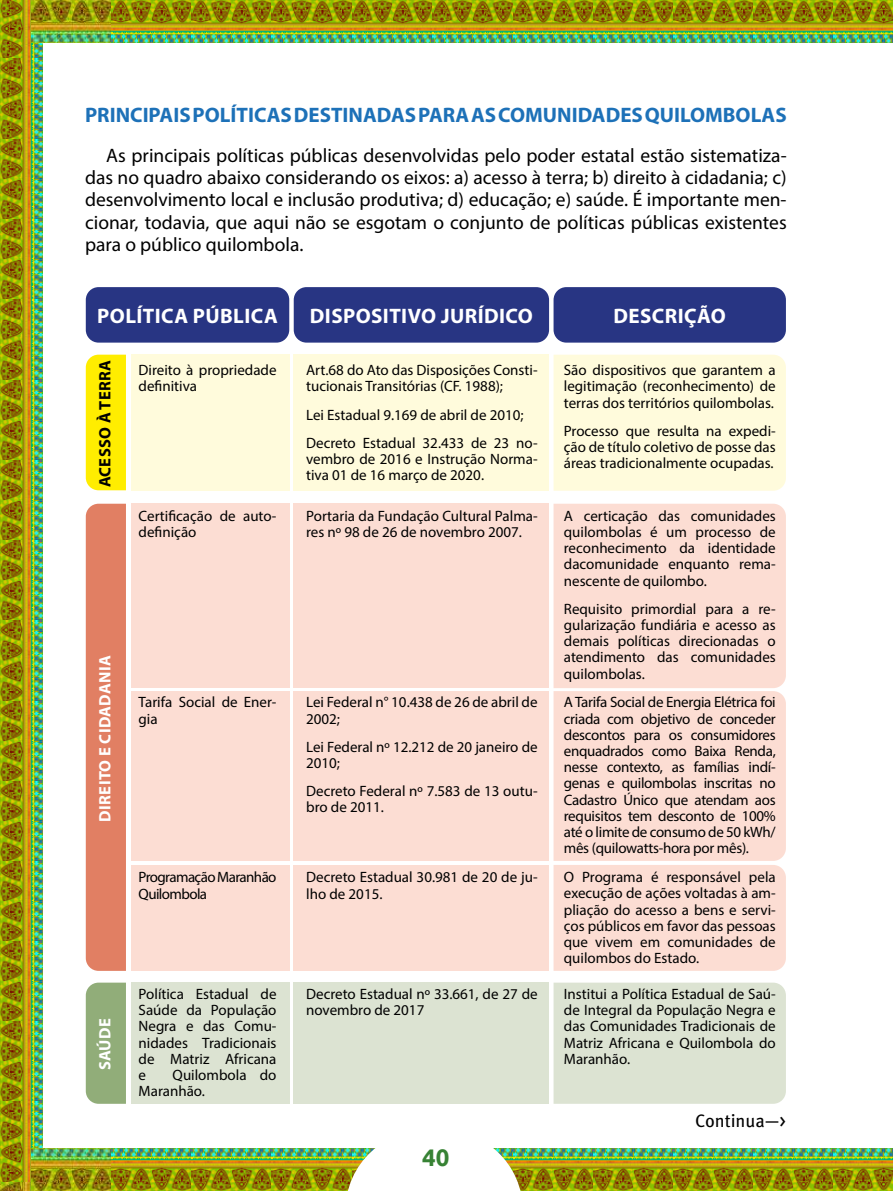
<style>
.page{position:relative;width:893px;height:1191px;background:#fff}
.page>*{position:absolute;margin:0;border:0;box-sizing:border-box;transform-origin:0 0}
.t1{font:700 24px "Ubuntu";color:#378234}
.t2{font:700 21px "Myriad Pro";color:#1d71b8}
.t3{font:700 21px "Myriad Pro";letter-spacing:.02em;color:#fff}
.t4{font:19.5px/22.4px "Myriad Pro";color:#000;text-align:justify}
.t5{font:18px "Meta Pro";color:#000}
.t6{font:700 16.5px "Myriad Pro";letter-spacing:.02em;color:#fff}
.t7{font:700 16.5px "Myriad Pro";letter-spacing:.02em;color:#000}
.t8{font:15px/16.2px "Myriad Pro";color:#000}
.t9{font:15px/16.2px "Myriad Pro";letter-spacing:-.04em;color:#000}
</style>
<div class="page">
<img style="left:0;top:0;width:43px;height:1191px">
<img style="left:31px;top:0;width:862px;height:43px">
<img style="left:31px;top:1148px;width:862px;height:43px">
<img style="left:345px;top:1148px;width:178px;height:43px">
<div style="left:554px;top:504px;width:232px;height:184px;background:#fcddd3"></div>
<div style="left:131px;top:504px;width:158px;height:184px;background:#fcddd3"></div>
<div style="left:294px;top:504px;width:255px;height:184px;background:#fcddd3"></div>
<div style="left:86px;top:355px;width:40px;height:135px;background:#ffed00"></div>
<div style="left:86px;top:504px;width:40px;height:467px;background:#e17f63"></div>
<div style="left:554px;top:287px;width:232px;height:55px;background:#283583;border-radius:13px"></div>
<div style="left:86px;top:287px;width:203px;height:55px;background:#283583;border-radius:13px"></div>
<div style="left:554px;top:355px;width:232px;height:136px;background:#fffbdc"></div>
<div style="left:294px;top:287px;width:255px;height:55px;background:#283583;border-radius:13px"></div>
<div style="left:131px;top:355px;width:158px;height:136px;background:#fffbdc"></div>
<div style="left:294px;top:355px;width:255px;height:136px;background:#fffbdc"></div>
<div style="left:554px;top:691px;width:232px;height:280px;background:#fcddd3"></div>
<div style="left:131px;top:691px;width:158px;height:170px;background:#fcddd3"></div>
<div style="left:131px;top:865px;width:158px;height:106px;background:#fcddd3"></div>
<div style="left:294px;top:691px;width:255px;height:170px;background:#fcddd3"></div>
<div style="left:294px;top:865px;width:255px;height:106px;background:#fcddd3"></div>
<div style="left:86px;top:982px;width:40px;height:121px;background:#91ad79"></div>
<div style="left:554px;top:982px;width:232px;height:121px;background:#dce3d2"></div>
<div style="left:131px;top:982px;width:158px;height:121px;background:#dce3d2"></div>
<div style="left:294px;top:982px;width:255px;height:121px;background:#dce3d2"></div>
<h2 class="t2" style="left:85px;top:101px;width:703px">PRINCIPAIS POLÍTICAS DESTINADAS PARA AS COMUNIDADES QUILOMBOLAS</h2>
<p class="t4" style="left:85px;top:143px;width:703px;text-indent:21px">As principais políticas públicas desenvolvidas pelo poder estatal estão sistematiza&shy;das no quadro abaixo considerando os eixos: a) acesso à terra; b) direito à cidadania; c) desenvolvimento local e inclusão produtiva; d) educação; e) saúde. É importante men&shy;cionar, todavia, que aqui não se esgotam o conjunto de políticas públicas existentes para o público quilombola.</p>
<h2 class="t3" style="left:97px;top:302px;width:182px">POLÍTICA PÚBLICA</h2>
<p class="t7" style="left:94px;top:487px;width:129px;rotate:-90deg">ACESSO À TERRA</p>
<p class="t8" style="left:139px;top:362px;width:139px">Direito à propriedade definitiva</p>
<p class="t8" style="left:139px;top:507px;width:139px">Certificação de auto&shy;definição</p>
<p class="t6" style="left:94px;top:821px;width:168px;rotate:-90deg">DIREITO E CIDADANIA</p>
<p class="t8" style="left:139px;top:694px;width:139px">Tarifa Social de Ener&shy;gia</p>
<p class="t9" style="left:139px;top:869px;width:139px">Programação Maranhão<br>Quilombola</p>
<p class="t6" style="left:94px;top:1070px;width:54px;rotate:-90deg">SAÚDE</p>
<p class="t8" style="left:139px;top:985px;width:139px;text-align:justify">Política Estadual de Saúde da População Negra e das Comu&shy;nidades Tradicionais de Matriz Africana e</p>
<p class="t8" style="left:139px;top:1066px;width:139px;text-indent:34px">Quilombola do<br>Maranhão.</p>
<h2 class="t3" style="left:310px;top:302px;width:224px">DISPOSITIVO JURÍDICO</h2>
<h2 class="t3" style="left:613px;top:302px;width:114px">DESCRIÇÃO</h2>
<p class="t8" style="left:306px;top:362px;width:233px">Art.68 do Ato das Disposições Consti&shy;tucionais Transitórias (CF. 1988);</p>
<p class="t8" style="left:306px;top:400px;width:233px;line-height:28.2px">Lei Estadual 9.169 de abril de 2010;<br>Decreto Estadual 32.433 de 23 no-</p>
<p class="t8" style="left:306px;top:450px;width:233px">vembro de 2016 e Instrução Norma&shy;tiva 01 de 16 março de 2020.</p>
<p class="t8" style="left:306px;top:507px;width:233px">Portaria da Fundação Cultural Palma&shy;res nº 98 de 26 de novembro 2007.</p>
<p class="t8" style="left:306px;top:694px;width:233px">Lei Federal n° 10.438 de 26 de abril de<br>2002;</p>
<p class="t8" style="left:306px;top:738px;width:233px">Lei Federal nº 12.212 de 20 janeiro de<br>2010;</p>
<p class="t8" style="left:306px;top:783px;width:233px">Decreto Federal nº 7.583 de 13 outu&shy;bro de 2011.</p>
<p class="t8" style="left:306px;top:869px;width:233px">Decreto Estadual 30.981 de 20 de ju&shy;lho de 2015.</p>
<p class="t8" style="left:564px;top:362px;width:213px;text-align:justify">São dispositivos que garantem a legitimação (reconhecimento) de terras dos territórios quilombolas.</p>
<p class="t8" style="left:564px;top:422px;width:213px;text-align:justify">Processo que resulta na expedi&shy;ção de título coletivo de posse das áreas tradicionalmente ocupadas.</p>
<p class="t8" style="left:564px;top:507px;width:213px;text-align:justify">A certicação das comunidades quilombolas é um processo de reconhecimento da identidade dacomunidade enquanto rema&shy;nescente de quilombo.</p>
<p class="t8" style="left:564px;top:600px;width:213px;text-align:justify">Requisito primordial para a re&shy;gularização fundiária e acesso as demais políticas direcionadas o atendimento das comunidades quilombolas.</p>
<p class="t8" style="left:564px;top:694px;width:213px;text-align:justify">A Tarifa Social de Energia Elétrica foi criada com objetivo de conceder descontos para os consumidores enquadrados como Baixa Renda, nesse contexto, as famílias indí&shy;genas e quilombolas inscritas no Cadastro Único que atendam aos requisitos tem desconto de 100% até o limite de consumo de 50 kWh/ mês (quilowatts-hora por mês).</p>
<p class="t8" style="left:564px;top:869px;width:213px;text-align:justify">O Programa é responsável pela execução de ações voltadas à am&shy;pliação do acesso a bens e servi&shy;ços públicos em favor das pessoas que vivem em comunidades de quilombos do Estado.</p>
<p class="t8" style="left:306px;top:985px;width:233px">Decreto Estadual nº 33.661, de 27 de novembro de 2017</p>
<p class="t8" style="left:564px;top:985px;width:213px;text-align:justify">Institui a Política Estadual de Saú&shy;de Integral da População Negra e das Comunidades Tradicionais de Matriz Africana e Quilombola do Maranhão.</p>
<h1 class="t1" style="left:422px;top:1143px;width:29px">40</h1>
<p class="t5" style="left:695px;top:1109px;width:92px">Continua—&gt;</p>
</div>
